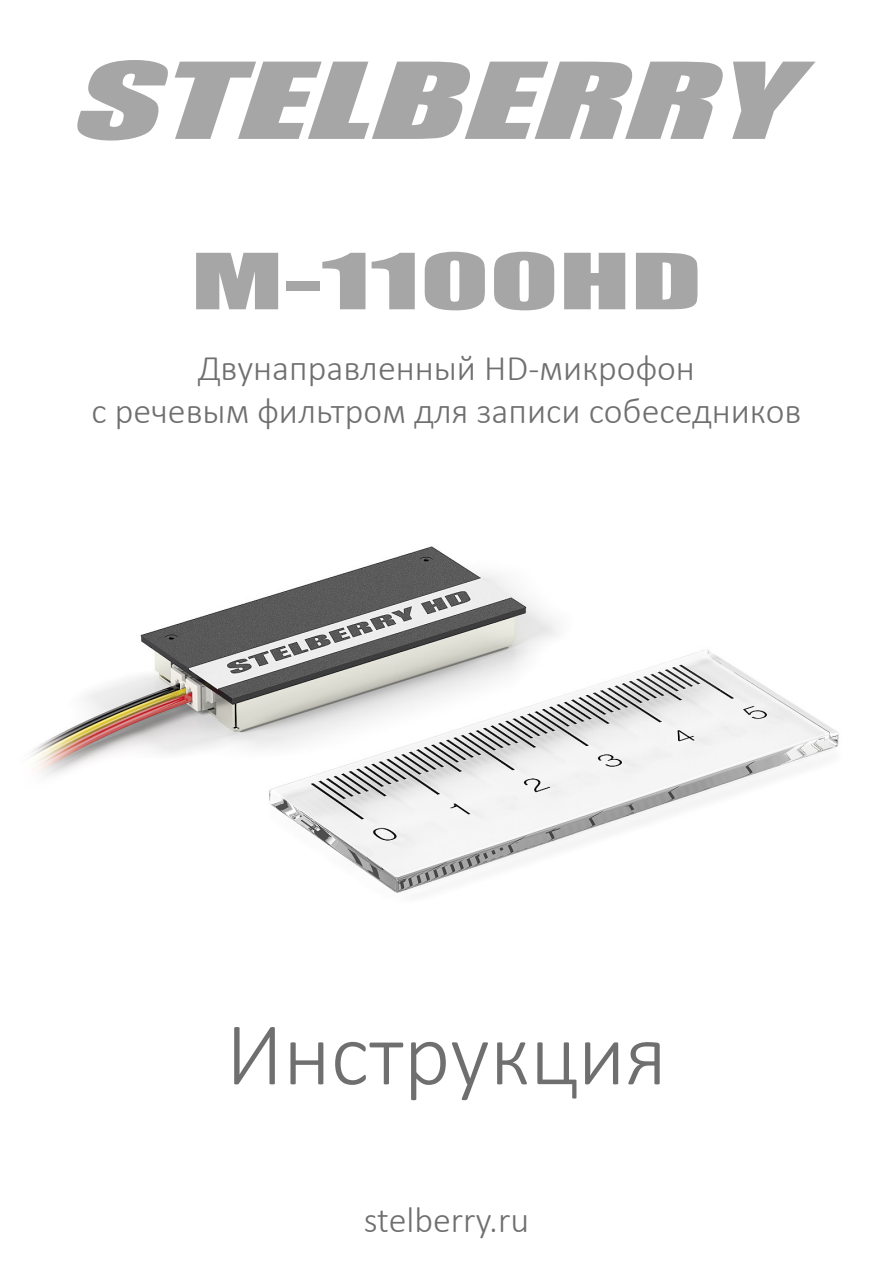
<style>
.page{position:relative;width:893px;height:1263px;background:#fff}
.page>*{position:absolute;margin:0;border:0;box-sizing:border-box;transform-origin:0 0}
.t1{font:300 90px "Calibri";color:#6f6f6f}
.t2{font:71.55px "Impact";color:#a6a6a6;scale:1.81 1}
.t3{font:300 36px/43.2px "Calibri";color:#6f6f6f;text-align:center}
</style>
<div class="page">
<img style="left:30px;top:546px;width:809px;height:347px">
<svg style="left:77px;top:60px;width:91px;height:81px"></svg>
<svg style="left:175px;top:62px;width:548px;height:77px"></svg>
<svg style="left:732px;top:62px;width:83px;height:77px"></svg>
<h2 class="t2" style="left:191px;top:226px;width:284px">M-1100HD</h2>
<p class="t3" style="left:91px;top:346px;width:712px">Двунаправленный HD-микрофон<br>с речевым фильтром для записи собеседников</p>
<h1 class="t1" style="left:226px;top:998px;width:443px">Инструкция</h1>
<p class="t3" style="left:364px;top:1198px;width:167px">stelberry.ru</p>
</div>
